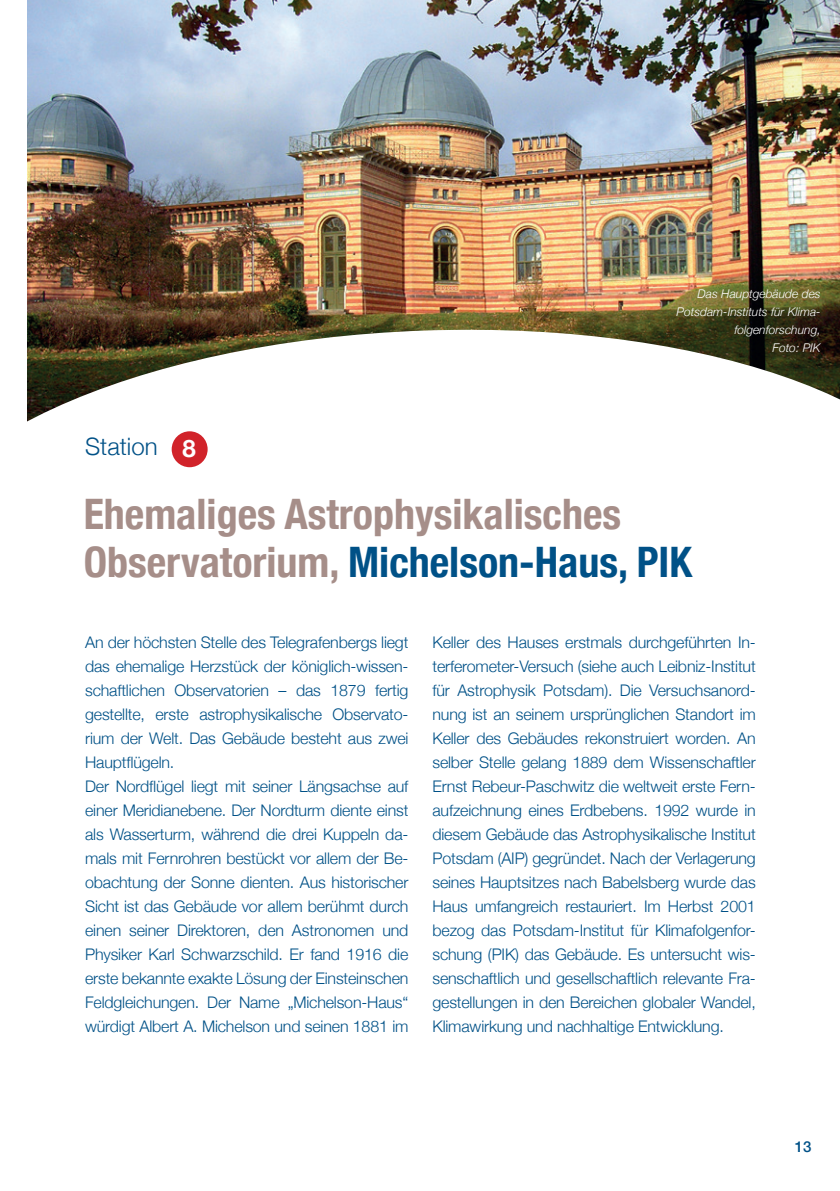
<style>
.page{position:relative;width:840px;height:1191px;background:#fff}
.page>*{position:absolute;margin:0;border:0;box-sizing:border-box;transform-origin:0 0}
.t1{font:700 condensed 42px/48px "Helvetica Neue";color:#a68e89}
.t2{font:300 24px "Helvetica Neue";color:#005187}
.t3{font:300 16px/24px "Helvetica Neue";letter-spacing:-.01em;color:#005187}
.t4{font:500 15px "Helvetica Neue";color:#005187}
.t5{font:italic 300 12px/18px "Helvetica Neue";color:#fff;text-align:right}
.s1{font-weight:700;color:#fff}
.s2{color:#005187}
</style>
<div class="page">
<img style="left:27px;top:0;width:812px;height:320px">
<svg style="left:27px;top:320px;width:812px;height:148px"></svg>
<div style="left:171px;top:431px;width:36px;height:36px;background:#d1232a;border-radius:50%"></div>
<h2 class="t2" style="left:85px;top:427px;width:112px">Station <span class="s1">8</span></h2>
<p class="t5" style="left:676px;top:284px;width:145px">Das Hauptgebäude des<br>Potsdam-Instituts für Klima&shy;folgenforschung,<br>Foto: PIK</p>
<h1 class="t1" style="left:84px;top:487px;width:609px">Ehemaliges Astrophysikalisches<br>Observatorium, <span class="s2">Michelson-Haus, PIK</span></h1>
<p class="t3" style="left:85px;top:629px;width:325px">An der höchsten Stelle des Telegrafenbergs liegt das ehemalige Herzstück der königlich-wissen&shy;schaftlichen Observatorien – das 1879 fertig gestellte, erste astrophysikalische Observato&shy;rium der Welt. Das Gebäude besteht aus zwei Hauptflügeln.<br>Der Nordflügel liegt mit seiner Längsachse auf einer Meridianebene. Der Nordturm diente einst als Wasserturm, während die drei Kuppeln da&shy;mals mit Fernrohren bestückt vor allem der Be&shy;obachtung der Sonne dienten. Aus historischer Sicht ist das Gebäude vor allem berühmt durch einen seiner Direktoren, den Astronomen und Physiker Karl Schwarzschild. Er fand 1916 die erste bekannte exakte Lösung der Einsteinschen Feldgleichungen. Der Name „Michelson-Haus“ würdigt Albert A. Michelson und seinen 1881 im</p>
<p class="t3" style="left:432px;top:629px;width:324px;text-align:justify">Keller des Hauses erstmals durchgeführten In&shy;terferometer-Versuch (siehe auch Leibniz-Institut für Astrophysik Potsdam). Die Versuchsanord&shy;nung ist an seinem ursprünglichen Standort im Keller des Gebäudes rekonstruiert worden. An selber Stelle gelang 1889 dem Wissenschaftler Ernst Rebeur-Paschwitz die weltweit erste Fern&shy;aufzeichnung eines Erdbebens. 1992 wurde in diesem Gebäude das Astrophysikalische Institut Potsdam (AIP) gegründet. Nach der Verlagerung seines Hauptsitzes nach Babelsberg wurde das Haus umfangreich restauriert. Im Herbst 2001 bezog das Potsdam-Institut für Klimafolgenfor&shy;schung (PIK) das Gebäude. Es untersucht wis&shy;senschaftlich und gesellschaftlich relevante Fra&shy;gestellungen in den Bereichen globaler Wandel, Klimawirkung und nachhaltige Entwicklung.</p>
<p class="t4" style="left:794px;top:1135px;width:18px">13</p>
</div>
